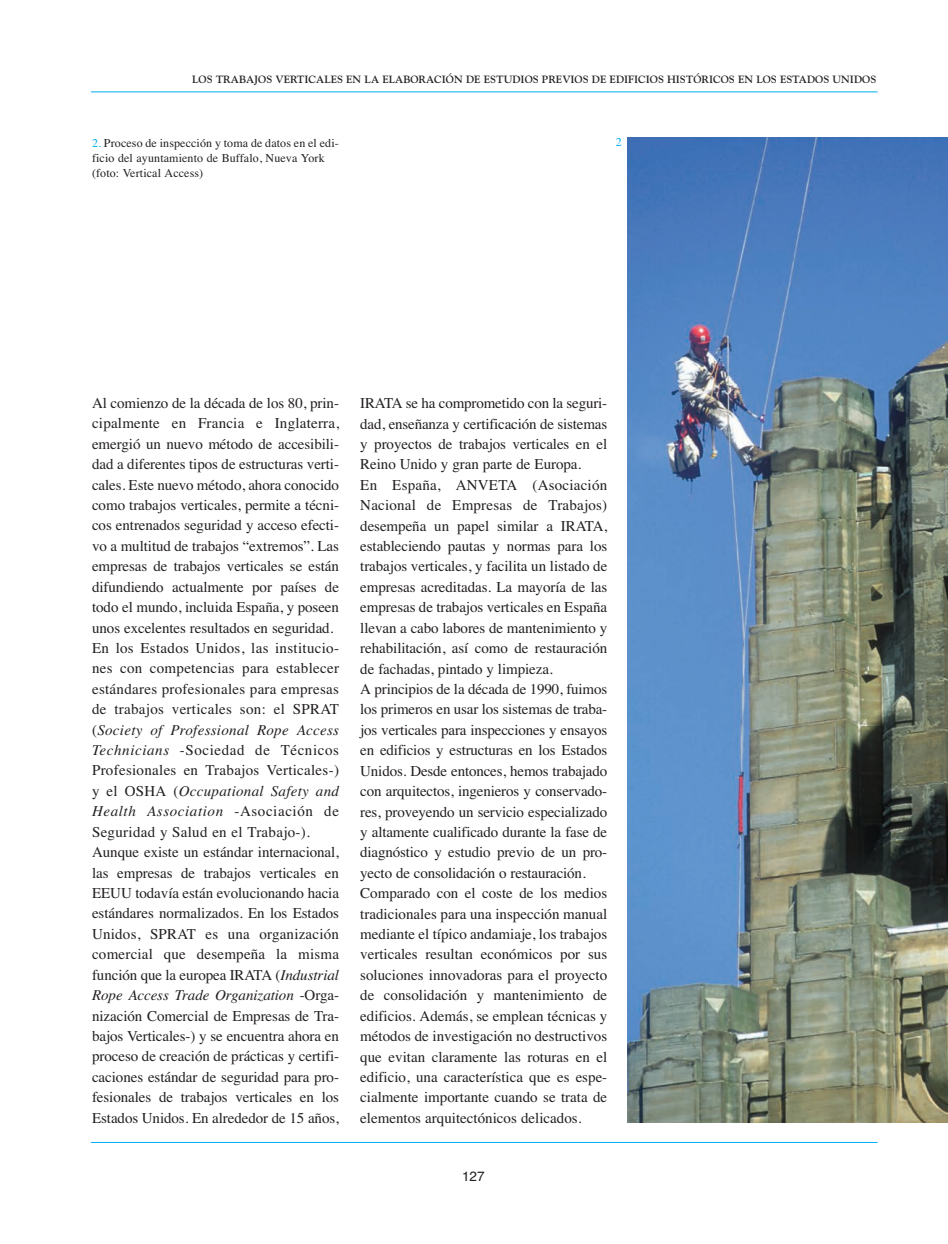
<style>
.page{position:relative;width:948px;height:1244px;background:#fff}
.page>*{position:absolute;margin:0;border:0;box-sizing:border-box;transform-origin:0 0}
.t1{font:15px/20.4px "Times";letter-spacing:-.005em;color:#231f20}
.t2{font:13.5px "Helvetica";color:#231f20}
.t3{font:12px/15px "Times";letter-spacing:.01em;color:#231f20}
.t4{font:12px "Times";color:#00aeef}
.t5{font:700 10.5px "Goudy";color:#231f20}
.s1{color:#00aeef}
.s2{font-style:italic}
</style>
<div class="page">
<hr style="left:91px;top:92px;width:786px;height:1px;background:#00aeef">
<hr style="left:91px;top:1142px;width:786px;height:1px;background:#00aeef">
<img style="left:628px;top:137px;width:320px;height:985px">
<p class="t5" style="left:192px;top:75px;width:685px">LOS TRABAJOS VERTICALES EN LA ELABORACIÓN DE ESTUDIOS PREVIOS DE EDIFICIOS HISTÓRICOS EN LOS ESTADOS UNIDOS</p>
<p class="t3" style="left:92px;top:137px;width:248px"><span class="s1">2.</span> Proceso de inspección y toma de datos en el edi-</p>
<p class="t4" style="left:616px;top:137px;width:7px">2</p>
<p class="t3" style="left:92px;top:152px;width:234px">ficio del ayuntamiento de Buffalo, Nueva York (foto: Vertical Access)</p>
<p class="t1" style="left:92px;top:394px;width:249px">Al comienzo de la década de los 80, prin&shy;cipalmente en Francia e Inglaterra, emergió un nuevo método de accesibili&shy;dad a diferentes tipos de estructuras verti&shy;cales. Este nuevo método, ahora conocido como trabajos verticales, permite a técni&shy;cos entrenados seguridad y acceso efecti&shy;vo a multitud de trabajos “extremos”. Las empresas de trabajos verticales se están difundiendo actualmente por países de todo el mundo, incluida España, y poseen unos excelentes resultados en seguridad.<br>En los Estados Unidos, las institucio&shy;nes con competencias para establecer estándares profesionales para empresas de trabajos verticales son: el SPRAT (<span class="s2">Society of Professional Rope Access Technicians</span> -Sociedad de Técnicos Profesionales en Trabajos Verticales-) y el OSHA (<span class="s2">Occupational Safety and Health Association</span> -Asociación de Seguridad y Salud en el Trabajo-).<br>Aunque existe un estándar internacional, las empresas de trabajos verticales en EEUU todavía están evolucionando hacia estándares normalizados. En los Estados Unidos, SPRAT es una organización comercial que desempeña la misma función que la europea IRATA (<span class="s2">Industrial Rope Access Trade Organization</span> -Orga&shy;nización Comercial de Empresas de Tra&shy;bajos Verticales-) y se encuentra ahora en proceso de creación de prácticas y certifi&shy;caciones estándar de seguridad para pro&shy;fesionales de trabajos verticales en los Estados Unidos. En alrededor de 15 años,</p>
<p class="t1" style="left:360px;top:394px;width:248px">IRATA se ha comprometido con la seguri&shy;dad, enseñanza y certificación de sistemas y proyectos de trabajos verticales en el Reino Unido y gran parte de Europa.<br>En España, ANVETA (Asociación Nacional de Empresas de Trabajos) desempeña un papel similar a IRATA, estableciendo pautas y normas para los trabajos verticales, y facilita un listado de empresas acreditadas. La mayoría de las empresas de trabajos verticales en España llevan a cabo labores de mantenimiento y rehabilitación, así como de restauración de fachadas, pintado y limpieza.<br>A principios de la década de 1990, fuimos los primeros en usar los sistemas de traba&shy;jos verticales para inspecciones y ensayos en edificios y estructuras en los Estados Unidos. Desde entonces, hemos trabajado con arquitectos, ingenieros y conservado&shy;res, proveyendo un servicio especializado y altamente cualificado durante la fase de diagnóstico y estudio previo de un pro&shy;yecto de consolidación o restauración.<br>Comparado con el coste de los medios tradicionales para una inspección manual mediante el típico andamiaje, los trabajos verticales resultan económicos por sus soluciones innovadoras para el proyecto de consolidación y mantenimiento de edificios. Además, se emplean técnicas y métodos de investigación no destructivos que evitan claramente las roturas en el edificio, una característica que es espe&shy;cialmente importante cuando se trata de elementos arquitectónicos delicados.</p>
<p class="t2" style="left:462px;top:1171px;width:24px">127</p>
</div>
